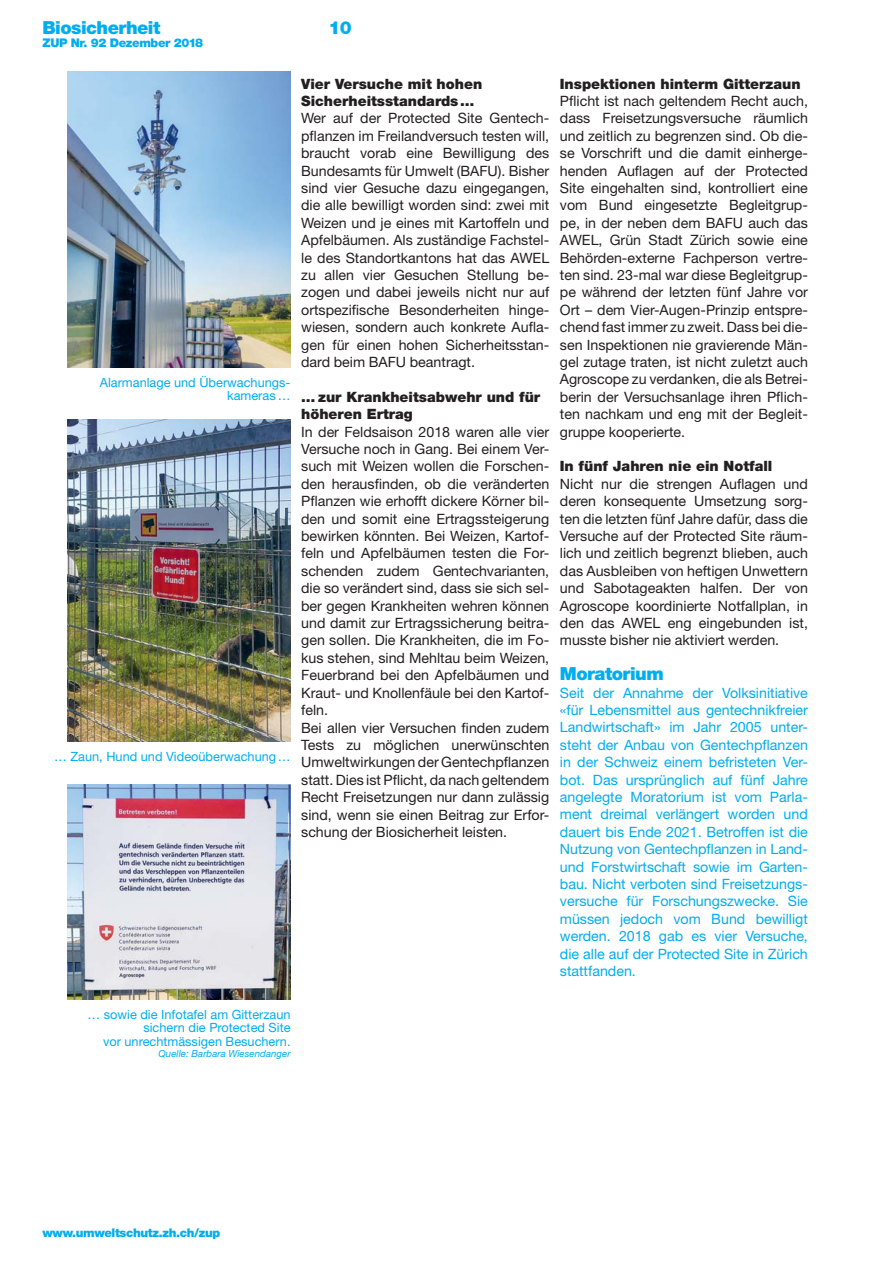
<style>
.page{position:relative;width:893px;height:1263px;background:#fff}
.page>*{position:absolute;margin:0;border:0;box-sizing:border-box;transform-origin:0 0}
.t1{font:900 18px "Helvetica Neue LT Std";letter-spacing:-.03em;color:#00aeef}
.t2{font:14.25px/17.4px "Helvetica Neue LT Std";color:#231f20;text-align:justify}
.t3{font:14.25px/17.4px "Helvetica Neue LT Std";color:#00aeef;text-align:justify}
.t4{font:900 14.25px/17.4px "Helvetica Neue LT Std";color:#231f20}
.t5{font:12.75px/13.5px "Helvetica Neue LT Std";color:#00aeef;text-align:right}
.t6{font:900 12px "Helvetica Neue LT Std";letter-spacing:-.03em;color:#00aeef}
.t7{font:italic 9.75px "Helvetica Neue LT Std";color:#00aeef}
</style>
<div class="page">
<img style="left:67px;top:71px;width:224px;height:296px">
<img style="left:67px;top:419px;width:224px;height:322px">
<img style="left:67px;top:785px;width:224px;height:214px">
<p class="t1" style="left:43px;top:21px;width:119px">Biosicherheit</p>
<p class="t1" style="left:328px;top:21px;width:25px">10</p>
<p class="t6" style="left:43px;top:38px;width:162px">ZUP Nr. 92 Dezember 2018</p>
<p class="t4" style="left:301px;top:76px;width:183px">Vier Versuche mit hohen<br>Sicherheitsstandards …</p>
<p class="t2" style="left:301px;top:111px;width:250px">Wer auf der Protected Site Gentech&shy;pflanzen im Freilandversuch testen will, braucht vorab eine Bewilligung des Bundesamts für Umwelt (BAFU). Bisher sind vier Gesuche dazu eingegangen, die alle bewilligt worden sind: zwei mit Weizen und je eines mit Kartoffeln und Apfelbäumen. Als zuständige Fachstel&shy;le des Standortkantons hat das AWEL zu allen vier Gesuchen Stellung be&shy;zogen und dabei jeweils nicht nur auf ortspezifische Besonderheiten hinge&shy;wiesen, sondern auch konkrete Aufla&shy;gen für einen hohen Sicherheitsstan&shy;dard beim BAFU beantragt.</p>
<p class="t4" style="left:301px;top:390px;width:241px">… zur Krankheitsabwehr und für höheren Ertrag</p>
<p class="t2" style="left:301px;top:425px;width:250px;text-align:left">In der Feldsaison 2018 waren alle vier Versuche noch in Gang. Bei einem Ver&shy;such mit Weizen wollen die Forschen&shy;den herausfinden, ob die veränderten Pflanzen wie erhofft dickere Körner bil&shy;den und somit eine Ertragssteigerung bewirken könnten. Bei Weizen, Kartof&shy;feln und Apfelbäumen testen die For&shy;schenden zudem Gentechvarianten, die so verändert sind, dass sie sich sel&shy;ber gegen Krankheiten wehren können und damit zur Ertragssicherung beitra&shy;gen sollen. Die Krankheiten, die im Fo&shy;kus stehen, sind Mehltau beim Weizen, Feuerbrand bei den Apfelbäumen und Kraut- und Knollenfäule bei den Kartof&shy;feln.<br>Bei allen vier Versuchen finden zudem Tests zu möglichen unerwünschten Umweltwirkungen der Gentechpflanzen statt. Dies ist Pflicht, da nach geltendem Recht Freisetzungen nur dann zulässig sind, wenn sie einen Beitrag zur Erfor&shy;schung der Biosicherheit leisten.</p>
<p class="t5" style="left:100px;top:377px;width:192px">Alarmanlage und Überwachungs&shy;kameras …</p>
<p class="t5" style="left:54px;top:751px;width:238px">… Zaun, Hund und Video überwachung …</p>
<p class="t4" style="left:560px;top:76px;width:242px">Inspektionen hinterm Gitterzaun</p>
<p class="t2" style="left:560px;top:94px;width:250px">Pflicht ist nach geltendem Recht auch, dass Freisetzungsversuche räumlich und zeitlich zu begrenzen sind. Ob die&shy;se Vorschrift und die damit einherge&shy;henden Auflagen auf der Protected Site eingehalten sind, kontrolliert eine vom Bund eingesetzte Begleitgrup&shy;pe, in der neben dem BAFU auch das AWEL, Grün Stadt Zürich sowie eine Behörden-externe Fachperson vertre&shy;ten sind. 23-mal war diese Begleitgrup&shy;pe während der letzten fünf Jahre vor Ort – dem Vier-Augen-Prinzip entspre&shy;chend fast immer zu zweit. Dass bei die&shy;sen Inspektionen nie gravierende Män&shy;gel zutage traten, ist nicht zuletzt auch Agroscope zu verdanken, die als Betrei&shy;berin der Versuchsanlage ihren Pflich&shy;ten nachkam und eng mit der Begleit&shy;gruppe kooperierte.</p>
<p class="t4" style="left:560px;top:459px;width:214px">In fünf Jahren nie ein Notfall</p>
<p class="t2" style="left:560px;top:477px;width:250px">Nicht nur die strengen Auflagen und deren konsequente Umsetzung sorg&shy;ten die letzten fünf Jahre dafür, dass die Versuche auf der Protected Site räum&shy;lich und zeitlich begrenzt blieben, auch das Ausbleiben von heftigen Unwettern und Sabotageakten halfen. Der von Agroscope koordinierte Notfallplan, in den das AWEL eng eingebunden ist, musste bisher nie aktiviert werden.</p>
<p class="t1" style="left:560px;top:667px;width:105px">Moratorium</p>
<p class="t3" style="left:560px;top:685px;width:250px">Seit der Annahme der Volksinitiative «für Lebensmittel aus gentechnikfreier Landwirtschaft» im Jahr 2005 unter&shy;steht der Anbau von Gentechpflanzen in der Schweiz einem befristeten Ver&shy;bot. Das ursprünglich auf fünf Jahre angelegte Moratorium ist vom Parla&shy;ment dreimal verlängert worden und dauert bis Ende 2021. Betroffen ist die Nutzung von Gentechpflanzen in Land&shy;und Forstwirtschaft sowie im Garten&shy;bau. Nicht verboten sind Freisetzungs&shy;versuche für Forschungszwecke. Sie müssen jedoch vom Bund bewilligt werden. 2018 gab es vier Versuche, die alle auf der Protected Site in Zürich stattfanden.</p>
<p class="t5" style="left:88px;top:1009px;width:205px">… sowie die Infotafel am Gitterzaun sichern die Protected Site<br>vor unrechtmässigen Besuchern.</p>
<p class="t7" style="left:159px;top:1050px;width:134px">Quelle: Barbara Wiesendanger</p>
<p class="t6" style="left:43px;top:1229px;width:179px">www.umweltschutz.zh.ch/zup</p>
</div>
